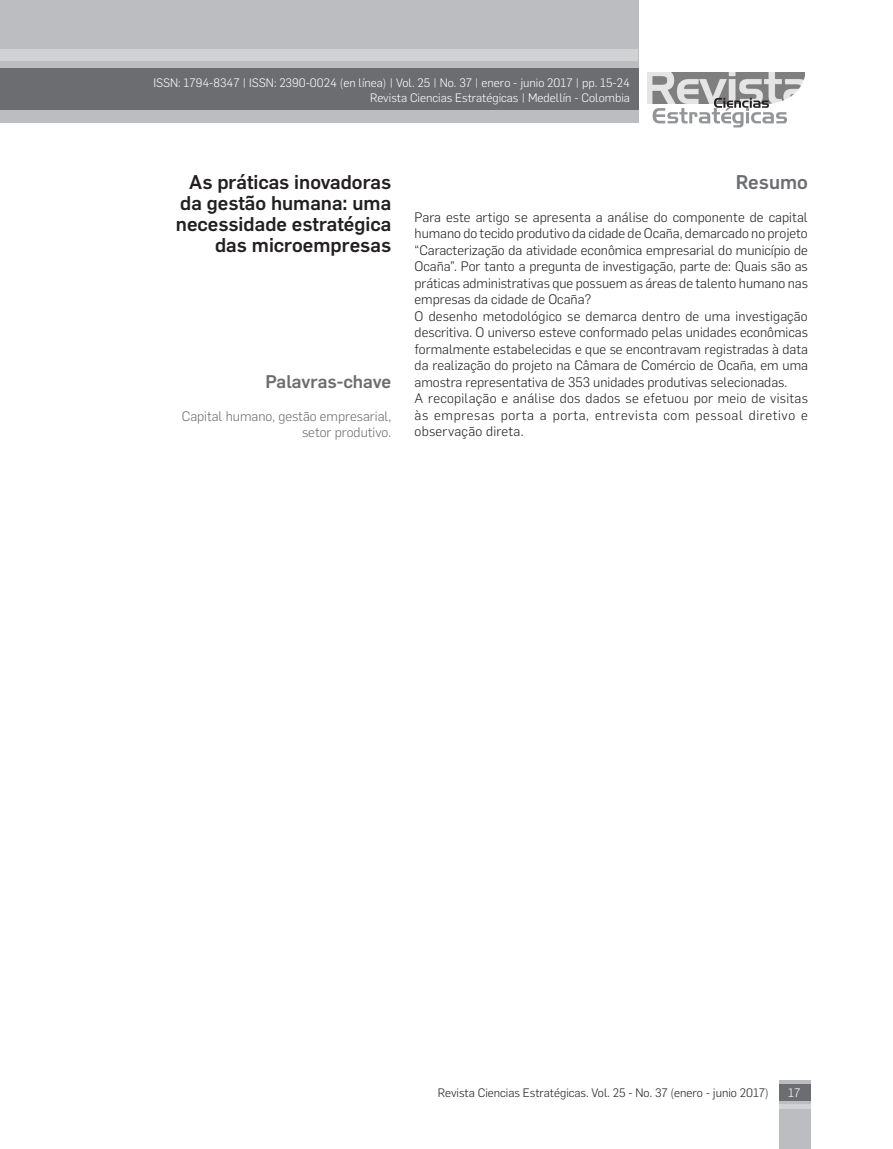
<style>
.page{position:relative;width:893px;height:1149px;background:#fff}
.page>*{position:absolute;margin:0;border:0;box-sizing:border-box;transform-origin:0 0}
.subtitulo_2{font:500 19.5px/21px "Flama";color:#231f20;text-align:right}
.subtitulo_2-2{font:500 19.5px "Flama";color:#6c6d70}
.subtitulo_2-3{font:500 18px "Flama";color:#6c6d70}
.resumen{font:300 13.5px/16.5px "Flama";color:#231f20;text-align:justify}
.resumen-2{font:300 13.5px/16.5px "Flama";color:#6c6d70;text-align:right}
.corrido{font:300 12px "Flama";color:#fff}
.t1{font:300 12px "Flama";color:#231f20}
</style>
<div class="page">
<img style="left:647px;top:72px;width:157px;height:31px">
<svg style="left:653px;top:98px;width:134px;height:29px"></svg>
<div style="left:779px;top:1079px;width:31px;height:69px;background:#bcbdc0"></div>
<svg style="left:779px;top:1104px;width:31px;height:3px"></svg>
<div style="left:779px;top:1083px;width:31px;height:16px;background:#6c6d70"></div>
<div style="left:0;top:0;width:639px;height:122px;background:#bcbdc0"></div>
<div style="left:0;top:68px;width:639px;height:41px;background:#6c6d70"></div>
<div style="left:0;top:49px;width:638px;height:12px;background:#d1d2d4"></div>
<p class="corrido" style="left:153px;top:74px;width:478px">ISSN: 1794-8347 | ISSN: 2390-0024 (en línea) | Vol. 25 | No. 37 | enero - junio 2017 | pp. 15-24</p>
<p class="corrido" style="left:370px;top:89px;width:261px">Revista Ciencias Estratégicas | Medellín - Colombia</p>
<p class="corrido" style="left:117px;top:80px;width:496px">Las prácticas innovadoras de la gestión humana: una necesidad estratégica de las microempresas</p>
<p class="subtitulo_2" style="left:176px;top:170px;width:217px">As práticas inovadoras da gestão humana: uma necessidade estratégica das microempresas</p>
<p class="subtitulo_2-3" style="left:266px;top:368px;width:127px">Palavras-chave</p>
<p class="resumen-2" style="left:182px;top:406px;width:211px">Capital humano, gestão empresarial, setor produtivo.</p>
<p class="subtitulo_2-2" style="left:736px;top:168px;width:74px">Resumo</p>
<p class="resumen" style="left:415px;top:208px;width:395px">Para este artigo se apresenta a análise do componente de capital humano do tecido produtivo da cidade de Ocaña, demarcado no projeto “Caracterização da atividade econômica empresarial do município de Ocaña”. Por tanto a pregunta de investigação, parte de: Quais são as práticas administrativas que possuem as áreas de talento humano nas empresas da cidade de Ocaña?</p>
<p class="resumen" style="left:415px;top:307px;width:395px">O desenho metodológico se demarca dentro de uma investigação descritiva. O universo esteve conformado pelas unidades econômicas formalmente estabelecidas e que se encontravam registradas à data da realização do projeto na Câmara de Comércio de Ocaña, em uma amostra representativa de 353 unidades produtivas selecionadas.</p>
<p class="resumen" style="left:415px;top:389px;width:395px">A recopilação e análise dos dados se efetuou por meio de visitas às empresas porta a porta, entrevista com pessoal diretivo e observação direta.</p>
<p class="t1" style="left:438px;top:1084px;width:332px">Revista Ciencias Estratégicas. Vol. 25 - No. 37 (enero - junio 2017)</p>
<p class="corrido" style="left:788px;top:1084px;width:14px">17</p>
</div>
